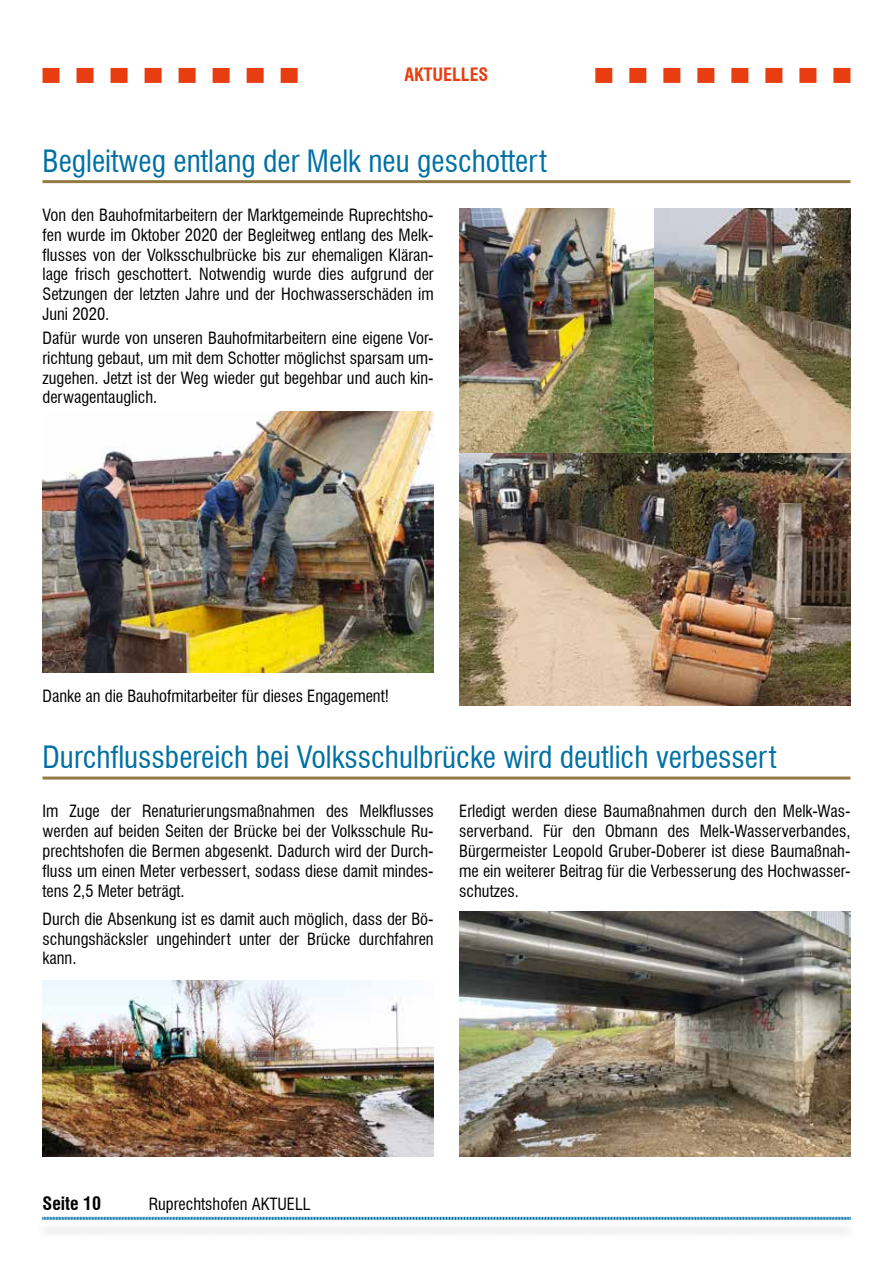
<style>
.page{position:relative;width:893px;height:1263px;background:#fff}
.page>*{position:absolute;margin:0;border:0;box-sizing:border-box;transform-origin:0 0}
.t1{font:condensed 30px "Swiss 721 BT";color:#0070a3}
.t2{font:700 condensed 18px "Swiss 721 BT";color:#e73d11}
.t3{font:700 condensed 18px "Swiss 721 BT";color:#000}
.t4{font:condensed 16.5px/19.8px "Swiss 721 BT";color:#000;text-align:justify}
</style>
<div class="page">
<div style="left:35px;top:1221px;width:823px;height:19px;background:#f7f7f7"></div>
<svg style="left:42px;top:1216px;width:809px;height:4px;background:#7fb6d0"></svg>
<svg style="left:43px;top:68px;width:255px;height:15px"></svg>
<svg style="left:595px;top:68px;width:255px;height:15px"></svg>
<hr style="left:43px;top:776px;width:807px;height:3px;background:#917a43">
<hr style="left:43px;top:180px;width:807px;height:3px;background:#917a43">
<img style="left:43px;top:412px;width:391px;height:261px">
<img style="left:459px;top:208px;width:391px;height:498px">
<img style="left:43px;top:981px;width:391px;height:176px">
<img style="left:459px;top:911px;width:391px;height:246px">
<p class="t2" style="left:404px;top:64px;width:86px">AKTUELLES</p>
<h1 class="t1" style="left:43px;top:143px;width:506px">Begleitweg entlang der Melk neu geschottert</h1>
<p class="t4" style="left:43px;top:205px;width:393px">Von den Bauhofmitarbeitern der Marktgemeinde Ruprechtsho&shy;fen wurde im Oktober 2020 der Begleitweg entlang des Melk&shy;flusses von der Volksschulbrücke bis zur ehemaligen Kläran&shy;lage frisch geschottert. Notwendig wurde dies aufgrund der Setzungen der letzten Jahre und der Hochwasserschäden im Juni 2020.</p>
<p class="t4" style="left:43px;top:328px;width:393px">Dafür wurde von unseren Bauhofmitarbeitern eine eigene Vor&shy;richtung gebaut, um mit dem Schotter möglichst sparsam um&shy;zugehen. Jetzt ist der Weg wieder gut begehbar und auch kin&shy;derwagentauglich.</p>
<p class="t4" style="left:43px;top:686px;width:348px">Danke an die Bauhofmitarbeiter für dieses Engagement!</p>
<h1 class="t1" style="left:43px;top:739px;width:735px">Durchflussbereich bei Volksschulbrücke wird deutlich verbessert</h1>
<p class="t4" style="left:43px;top:801px;width:393px">Im Zuge der Renaturierungsmaßnahmen des Melkflusses werden auf beiden Seiten der Brücke bei der Volksschule Ru&shy;prechtshofen die Bermen abgesenkt. Dadurch wird der Durch&shy;fluss um einen Meter verbessert, sodass diese damit mindes&shy;tens 2,5 Meter beträgt.</p>
<p class="t4" style="left:43px;top:909px;width:393px">Durch die Absenkung ist es damit auch möglich, dass der Bö&shy;schungshäcksler ungehindert unter der Brücke durchfahren kann.</p>
<p class="t4" style="left:459px;top:801px;width:393px">Erledigt werden diese Baumaßnahmen durch den Melk-Was&shy;serverband. Für den Obmann des Melk-Wasserverbandes, Bürgermeister Leopold Gruber-Doberer ist diese Baumaßnah&shy;me ein weiterer Beitrag für die Verbesserung des Hochwasser&shy;schutzes.</p>
<p class="t3" style="left:43px;top:1193px;width:60px">Seite 10</p>
<p class="t4" style="left:149px;top:1194px;width:163px">Ruprechtshofen AKTUELL</p>
</div>
